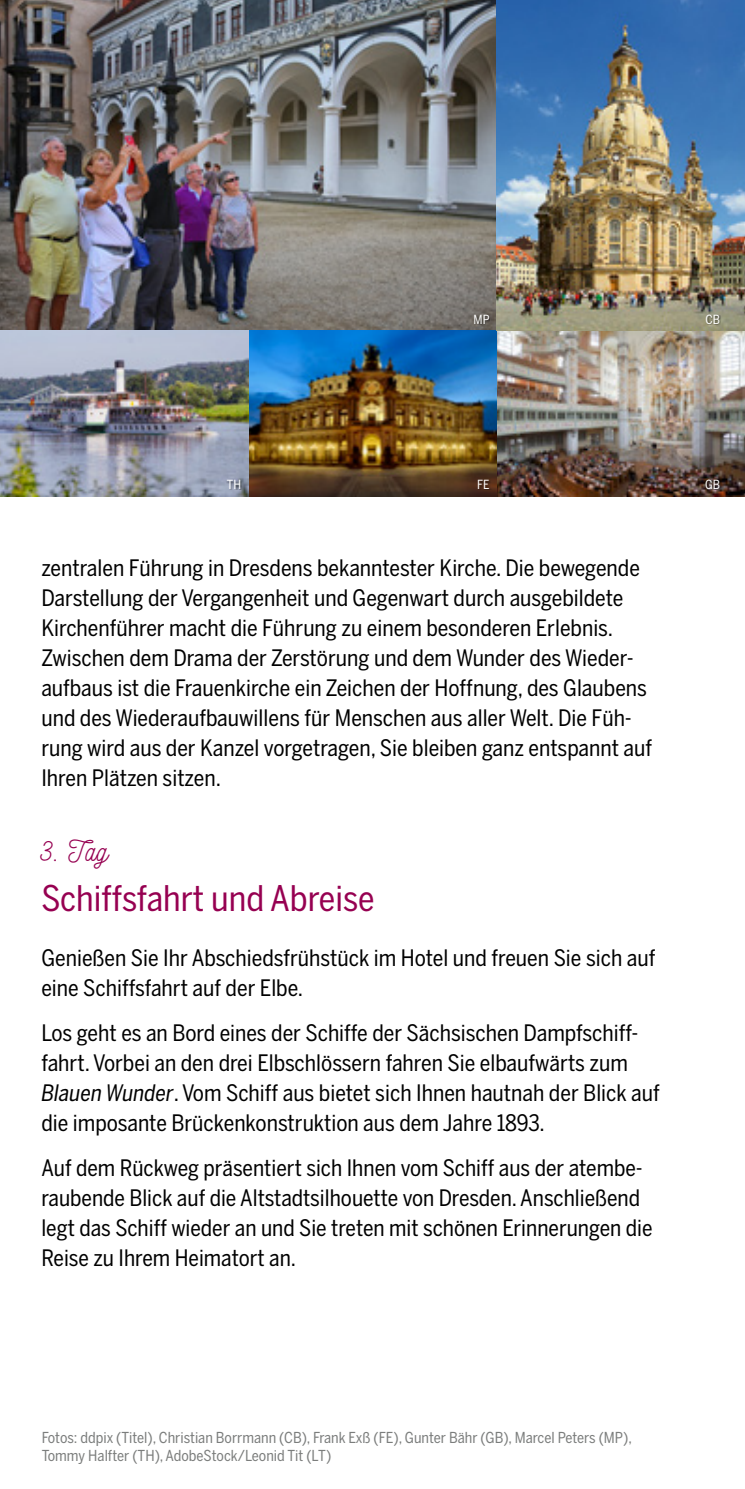
<style>
.page{position:relative;width:745px;height:1489px;background:#fff}
.page>*{position:absolute;margin:0;border:0;box-sizing:border-box;transform-origin:0 0}
.t1{font:35px "Benton Sans Cond";color:#960051}
.t2{font:27.5px "Nickainley";color:#960051}
.t3{font:22.5px/30px "Benton Sans Cond";color:#000}
.t4{font:15px/18.8px "Benton Sans Cond";color:#7b7d7c}
.t5{font:12.5px "Benton Sans Cond";color:#fff}
.s1{font-family:"Benton Sans Condensed";font-style:italic}
</style>
<div class="page">
<img style="left:0;top:0;width:744px;height:496px">
<div style="left:226px;top:481px;width:15px;height:9px;background:#000;opacity:.4"></div>
<div style="left:478px;top:481px;width:13px;height:9px;background:#000;opacity:.4"></div>
<div style="left:706px;top:481px;width:14px;height:9px;background:#000;opacity:.4"></div>
<div style="left:706px;top:315px;width:14px;height:10px;background:#000;opacity:.4"></div>
<div style="left:474px;top:315px;width:15px;height:10px;background:#000;opacity:.4"></div>
<p class="t5" style="left:473px;top:312px;width:18px">MP</p>
<p class="t5" style="left:705px;top:312px;width:16px">CB</p>
<p class="t5" style="left:227px;top:477px;width:16px">TH</p>
<p class="t5" style="left:477px;top:477px;width:14px">FE</p>
<p class="t5" style="left:704px;top:477px;width:16px">GB</p>
<p class="t3" style="left:41px;top:552px;width:612px">zentralen Führung in Dresdens bekanntester Kirche. Die bewegende Darstellung der Vergangenheit und Gegenwart durch ausgebildete Kirchenführer macht die Führung zu einem besonderen Erlebnis.<br>Zwischen dem Drama der Zerstörung und dem Wunder des Wieder&shy;aufbaus ist die Frauenkirche ein Zeichen der Hoffnung, des Glaubens und des Wiederaufbauwillens für Menschen aus aller Welt. Die Füh&shy;rung wird aus der Kanzel vorgetragen, Sie bleiben ganz entspannt auf Ihren Plätzen sitzen.</p>
<p class="t2" style="left:41px;top:833px;width:68px">3. Tag</p>
<h1 class="t1" style="left:41px;top:877px;width:334px">Schiffsfahrt und Abreise</h1>
<p class="t3" style="left:41px;top:942px;width:615px">Genießen Sie Ihr Abschiedsfrühstück im Hotel und freuen Sie sich auf eine Schiffsfahrt auf der Elbe.</p>
<p class="t3" style="left:41px;top:1017px;width:619px">Los geht es an Bord eines der Schiffe der Sächsischen Dampfschiff&shy;fahrt. Vorbei an den drei Elbschlössern fahren Sie elbaufwärts zum <span class="s1">Blauen Wunder</span>. Vom Schiff aus bietet sich Ihnen hautnah der Blick auf die imposante Brückenkonstruktion aus dem Jahre 1893.</p>
<p class="t3" style="left:41px;top:1152px;width:612px">Auf dem Rückweg präsentiert sich Ihnen vom Schiff aus der atembe&shy;raubende Blick auf die Altstadtsilhouette von Dresden. Anschließend legt das Schiff wieder an und Sie treten mit schönen Erinnerungen die Reise zu Ihrem Heimatort an.</p>
<p class="t4" style="left:42px;top:1427px;width:591px">Fotos: ddpix (Titel), Christian Borrmann (CB), Frank Exß (FE), Gunter Bähr (GB), Marcel Peters (MP),<br>Tommy Halfter (TH), AdobeStock/Leonid Tit (LT)</p>
</div>
